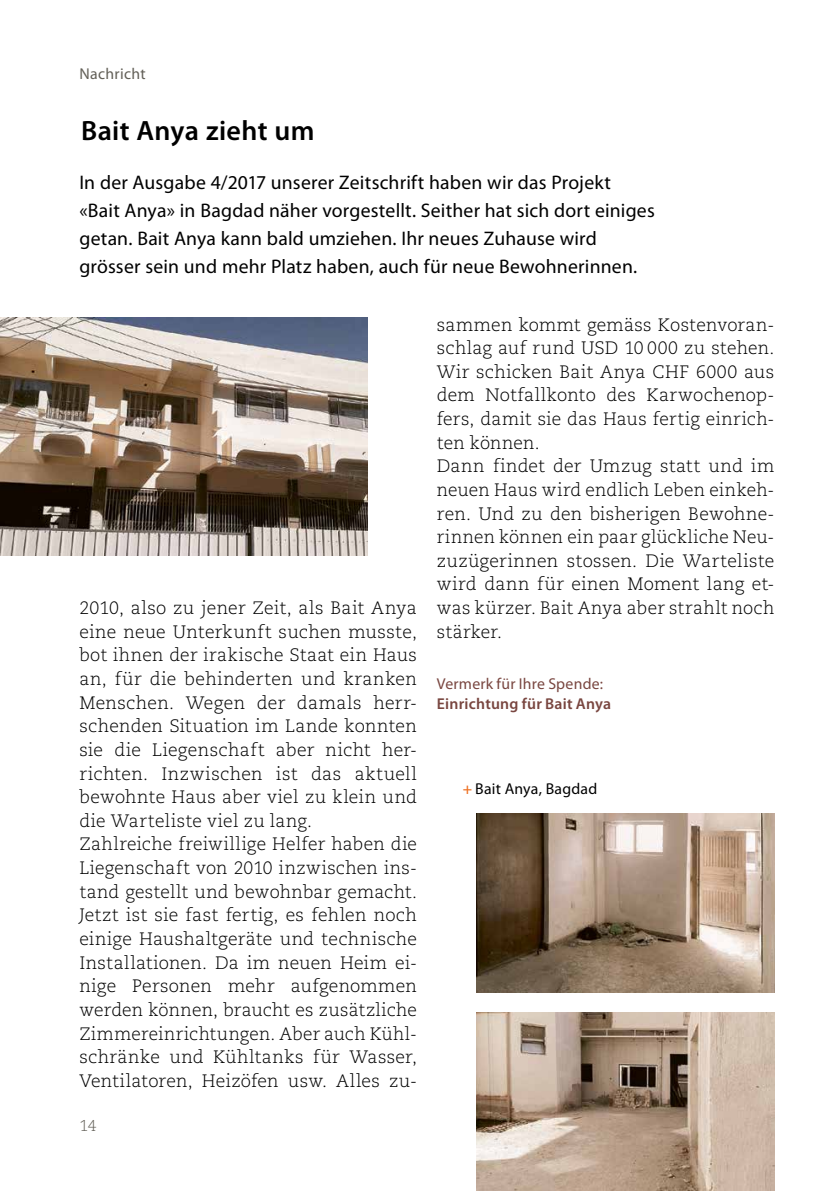
<style>
.page{position:relative;width:834px;height:1191px;background:#fff}
.page>*{position:absolute;margin:0;border:0;box-sizing:border-box;transform-origin:0 0}
.t1{font:600 28px "Myriad Pro";letter-spacing:.01em;color:#000}
.t2{font:19.6px/28px "Myriad Pro";letter-spacing:.01em;color:#000}
.t3{font:300 17.85px/23.6px "Caecilia";letter-spacing:.015em;color:#000}
.t4{font:600 15.75px "Myriad Pro";letter-spacing:.015em;color:#794640}
.t5{font:15.75px "Myriad Pro";letter-spacing:.015em;color:#794640}
.t6{font:15.75px "Myriad Pro";letter-spacing:.015em;color:#000}
.t7{font:15.75px "Myriad Pro";letter-spacing:.02em;color:#625f57}
.t8{font:300 15.75px "Caecilia";color:#625f57}
.s1{font-weight:600;color:#ee7326}
</style>
<div class="page">
<img style="left:476px;top:814px;width:298px;height:178px">
<img style="left:476px;top:1012px;width:298px;height:179px">
<img style="left:0;top:317px;width:367px;height:239px">
<p class="t7" style="left:79px;top:64px;width:68px">Nachricht</p>
<h1 class="t1" style="left:81px;top:113px;width:235px">Bait Anya zieht um</h1>
<p class="t2" style="left:79px;top:168px;width:576px">In der Ausgabe 4/2017 unserer Zeitschrift haben wir das Projekt «Bait Anya» in Bagdad näher vorgestellt. Seither hat sich dort einiges getan. Bait Anya kann bald umziehen. Ihr neues Zuhause wird grösser sein und mehr Platz haben, auch für neue Bewohnerinnen.</p>
<p class="t3" style="left:79px;top:596px;width:339px">2010, also zu jener Zeit, als Bait Anya eine neue Unterkunft suchen musste, bot ihnen der irakische Staat ein Haus an, für die behinderten und kranken Menschen. Wegen der damals herr&shy;schenden Situation im Lande konnten sie die Liegenschaft aber nicht her&shy;richten. Inzwischen ist das aktuell bewohnte Haus aber viel zu klein und die Warteliste viel zu lang.<br>Zahlreiche freiwillige Helfer haben die Liegenschaft von 2010 inzwischen ins&shy;tand gestellt und bewohnbar gemacht.<br>Jetzt ist sie fast fertig, es fehlen noch einige Haushaltgeräte und technische Installationen. Da im neuen Heim ei&shy;nige Personen mehr aufgenommen werden können, braucht es zusätzliche Zimmereinrichtungen. Aber auch Kühl&shy;schränke und Kühltanks für Wasser, Ventilatoren, Heizöfen usw. Alles zu-</p>
<p class="t8" style="left:79px;top:1117px;width:19px">14</p>
<p class="t3" style="left:437px;top:313px;width:339px">sammen kommt gemäss Kostenvoran&shy;schlag auf rund USD 10 000 zu stehen.<br>Wir schicken Bait Anya CHF 6000 aus dem Notfallkonto des Karwochenop&shy;fers, damit sie das Haus fertig einrich&shy;ten können.<br>Dann findet der Umzug statt und im neuen Haus wird endlich Leben einkeh&shy;ren. Und zu den bisherigen Bewohne&shy;rinnen können ein paar glückliche Neu&shy;zuzügerinnen stossen. Die Warteliste wird dann für einen Moment lang et&shy;was kürzer. Bait Anya aber strahlt noch stärker.</p>
<p class="t5" style="left:437px;top:674px;width:168px">Vermerk für Ihre Spende:</p>
<p class="t4" style="left:437px;top:693px;width:176px">Einrichtung für Bait Anya</p>
<p class="t6" style="left:463px;top:779px;width:136px"><span class="s1">+</span> Bait Anya, Bagdad</p>
</div>
